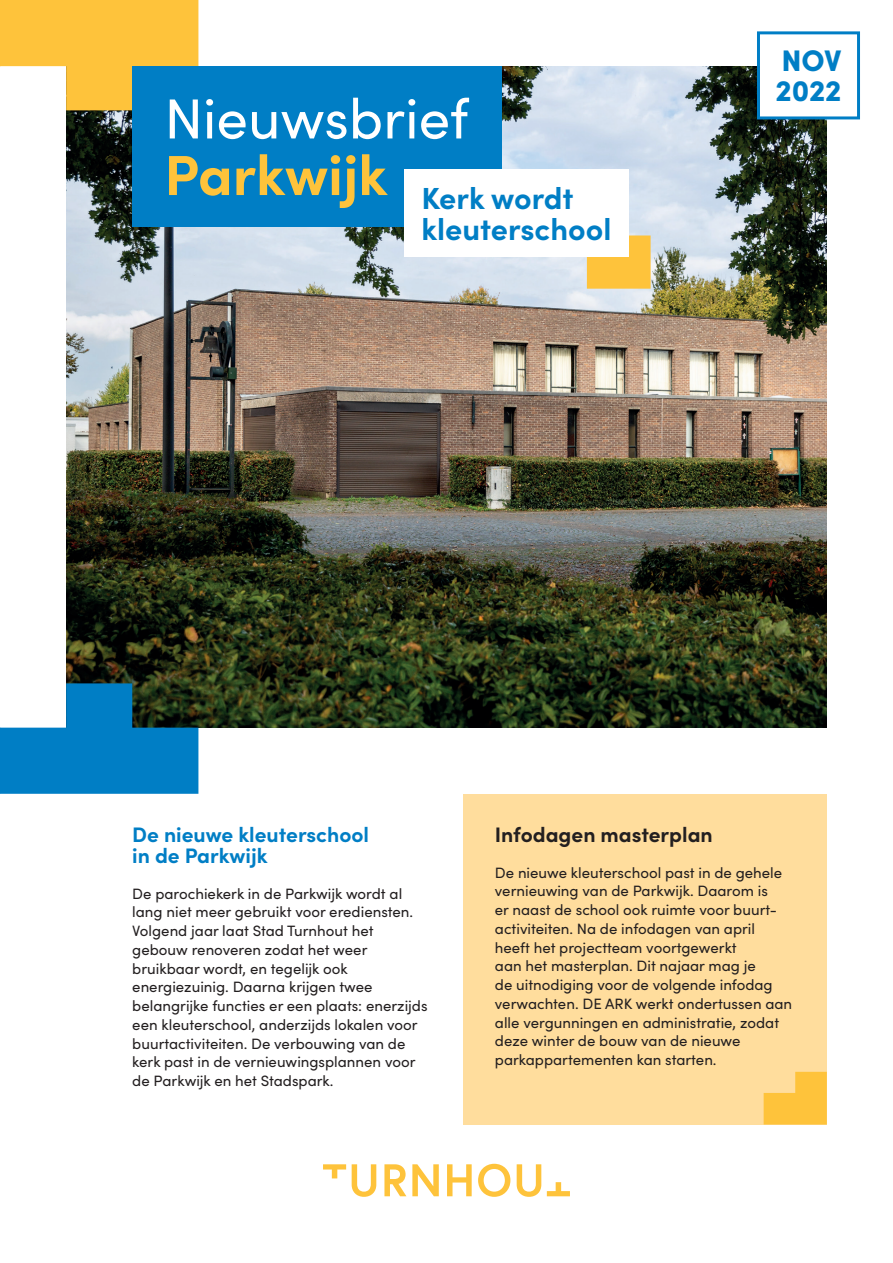
<style>
.page{position:relative;width:893px;height:1263px;background:#fff}
.page>*{position:absolute;margin:0;border:0;box-sizing:border-box;transform-origin:0 0}
.t1{font:56.55px "Sofia Pro";color:#fff}
.t2{font:700 30.6px/30.6px "Sofia Pro";color:#007ec5}
.t3{font:900 29.85px/29.8px "Sofia Pro";color:#007ec5}
.t4{font:700 21px/21px "Sofia Pro";color:#007ec5}
.t5{font:700 21px "Sofia Pro";color:#231f20}
.t6{font:15px/18.8px "Sofia Pro";color:#231f20}
</style>
<div class="page">
<img style="left:66px;top:66px;width:761px;height:662px">
<div style="left:463px;top:794px;width:364px;height:330px;background:#ffdd9d"></div>
<svg style="left:352px;top:1164px;width:189px;height:33px"></svg>
<svg style="left:323px;top:1164px;width:23px;height:14px"></svg>
<svg style="left:547px;top:1182px;width:23px;height:14px"></svg>
<svg style="left:0;top:683px;width:198px;height:111px;background:#2683b4"></svg>
<svg style="left:0;top:0;width:198px;height:110px"></svg>
<div style="left:761px;top:32px;width:99px;height:85px;background:#fff"></div>
<div style="left:757px;top:31px;width:103px;height:88px;border:3px solid #007ec5"></div>
<svg style="left:764px;top:1072px;width:63px;height:52px"></svg>
<div style="left:132px;top:66px;width:369px;height:105px;background:#007ec5"></div>
<div style="left:132px;top:122px;width:286px;height:105px;background:#007ec5"></div>
<div style="left:587px;top:235px;width:64px;height:54px;background:#fec33b"></div>
<div style="left:404px;top:170px;width:225px;height:87px;background:#fff"></div>
<h1 class="t1" style="left:164px;top:77px;width:306px">Nieuwsbrief</h1>
<h2 class="t2" style="left:421px;top:181px;width:191px;text-indent:-257px"><sup>Parkwijk</sup> Kerk wordt kleuterschool</h2>
<h3 class="t3" style="left:775px;top:43px;width:68px">NOV<br>2022</h3>
<h3 class="t4" style="left:132px;top:822px;width:238px">De nieuwe kleuterschool in de Parkwijk</h3>
<p class="t6" style="left:132px;top:883px;width:297px">De parochiekerk in de Parkwijk wordt al lang niet meer gebruikt voor erediensten.<br>Volgend jaar laat Stad Turnhout het gebouw renoveren zodat het weer bruikbaar wordt, en tegelijk ook energiezuinig. Daarna krijgen twee belangrijke functies er een plaats: enerzijds een kleuterschool, anderzijds lokalen voor buurtactiviteiten. De verbouwing van de kerk past in de vernieuwingsplannen voor de Parkwijk en het Stadspark.</p>
<h3 class="t5" style="left:495px;top:818px;width:219px">Infodagen masterplan</h3>
<p class="t6" style="left:495px;top:862px;width:299px">De nieuwe kleuterschool past in de gehele vernieuwing van de Parkwijk. Daarom is<br>er naast de school ook ruimte voor buurt&shy;activiteiten. Na de infodagen van april heeft het projectteam voortgewerkt<br>aan het masterplan. Dit najaar mag je<br>de uitnodiging voor de volgende infodag verwachten. DE ARK werkt ondertussen aan alle vergunningen en administratie, zodat deze winter de bouw van de nieuwe parkappartementen kan starten.</p>
</div>
